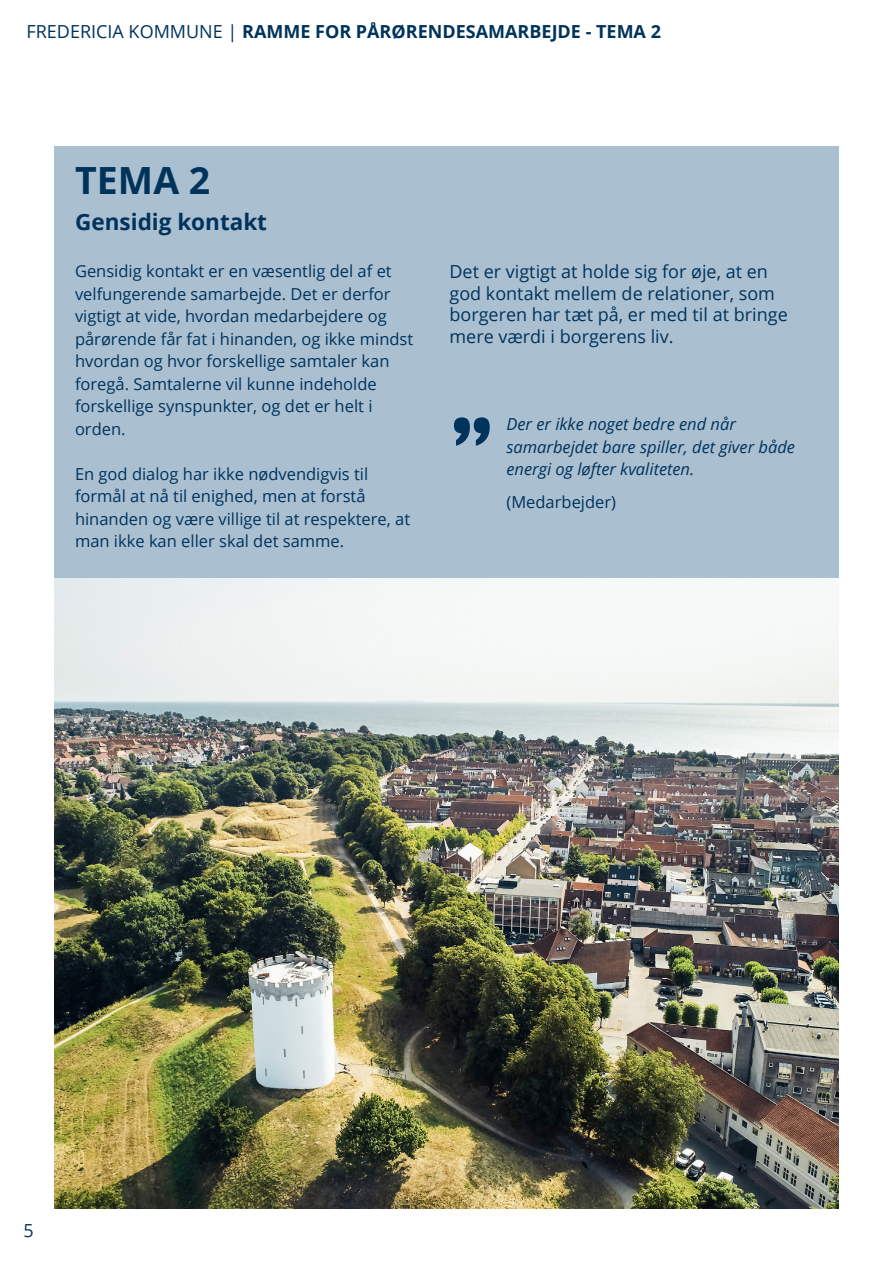
<style>
.page{position:relative;width:893px;height:1263px;background:#fff}
.page>*{position:absolute;margin:0;border:0;box-sizing:border-box;transform-origin:0 0}
.t1{font:700 93px "Britannic";color:#00335c}
.t2{font:700 37.5px "Open Sans";color:#00335c}
.t3{font:700 22.5px "Open Sans";color:#00335c}
.t4{font:18px/21.6px "Open Sans";color:#00335c}
.t5{font:700 18px "Open Sans";color:#00335c}
.t6{font:16.5px/22.5px "Open Sans";color:#00335c}
.t7{font:italic 16.5px/22.5px "Open Sans";color:#00335c}
.s1{font-weight:400}
</style>
<div class="page">
<div style="left:54px;top:146px;width:785px;height:435px;background:#aabfd0"></div>
<img style="left:54px;top:578px;width:785px;height:631px">
<p class="t5" style="left:26px;top:18px;width:636px"><span class="s1">FREDERICIA KOMMUNE |</span> RAMME FOR PÅRØRENDESAMARBEJDE - TEMA 2</p>
<p class="t2" style="left:75px;top:153px;width:137px">TEMA 2</p>
<p class="t3" style="left:75px;top:205px;width:193px">Gensidig kontakt</p>
<p class="t6" style="left:75px;top:260px;width:340px">Gensidig kontakt er en væsentlig del af et velfungerende samarbejde. Det er derfor vigtigt at vide, hvordan medarbejdere og pårørende får fat i hinanden, og ikke mindst hvordan og hvor forskellige samtaler kan foregå. Samtalerne vil kunne indeholde forskellige synspunkter, og det er helt i orden.</p>
<p class="t6" style="left:75px;top:462px;width:337px">En god dialog har ikke nødvendigvis til formål at nå til enighed, men at forstå hinanden og være villige til at respektere, at man ikke kan eller skal det samme.</p>
<p class="t4" style="left:449px;top:260px;width:340px">Det er vigtigt at holde sig for øje, at en god kontakt mellem de relationer, som borgeren har tæt på, er med til at bringe mere værdi i borgerens liv.</p>
<p class="t1" style="left:449px;top:397px;width:46px">”</p>
<p class="t7" style="left:506px;top:412px;width:290px">Der er ikke noget bedre end når samarbejdet bare spiller, det giver både energi og løfter kvaliteten.</p>
<p class="t6" style="left:506px;top:490px;width:111px">(Medarbejder)</p>
<p class="t4" style="left:23px;top:1219px;width:12px">5</p>
</div>
